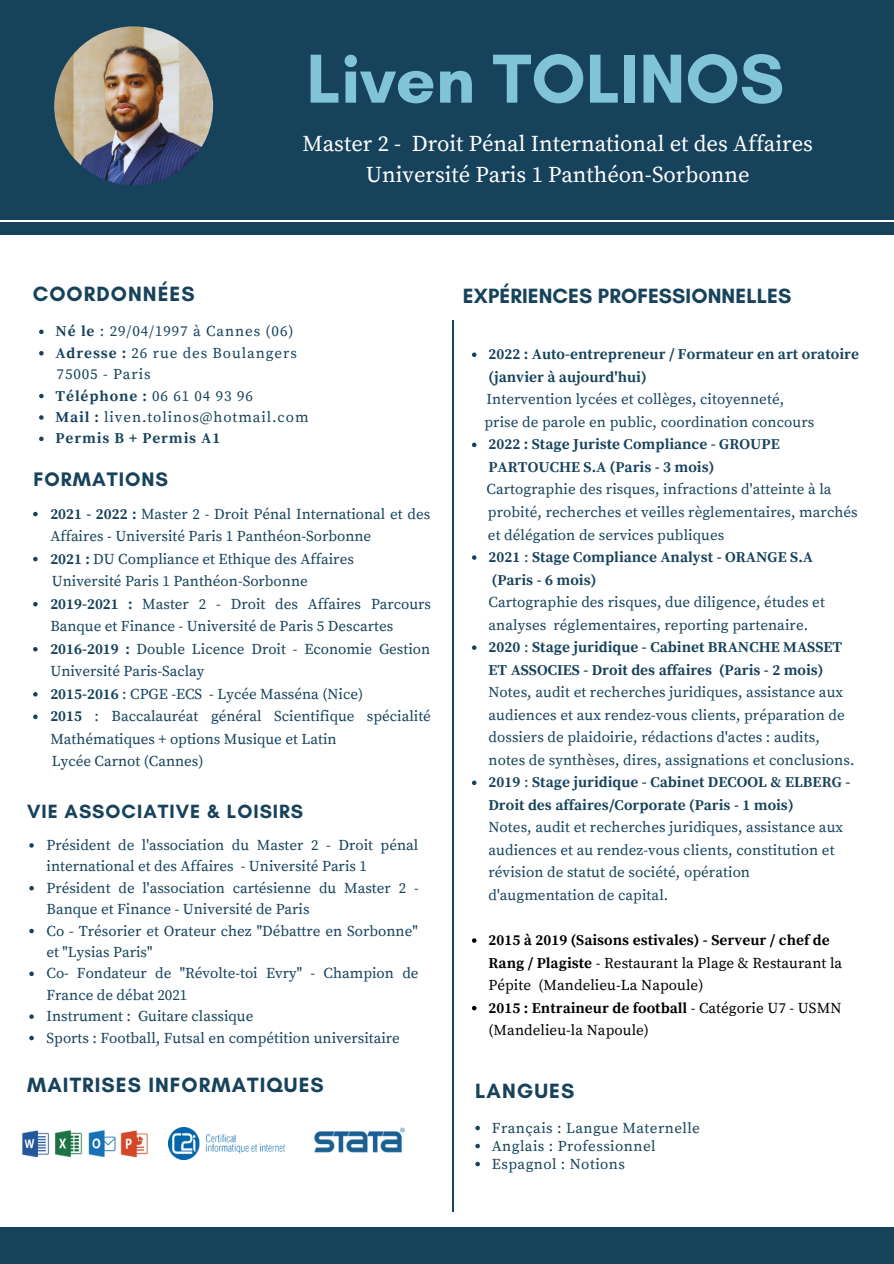
<style>
.page{position:relative;width:894px;height:1264px;background:#fff}
.page>*{position:absolute;margin:0;border:0;box-sizing:border-box;transform-origin:0 0}
.t1{font:700 70.5px "Glacial Indifference";color:#81c3d7}
.t2{font:22.5px/30.5px "Source Serif Pro";color:#fff;text-align:center}
.t3{font:700 21px "Glacial Indifference";letter-spacing:.05em;color:#16425b}
.t4{font:700 21px "Glacial Indifference";letter-spacing:.005em;color:#16425b}
.t5{font:700 19.95px "Glacial Indifference";letter-spacing:.05em;color:#16425b}
.t6{font:700 19.5px "Glacial Indifference";letter-spacing:.05em;color:#16425b}
.t7{font:15px/22.5px "Source Serif Pro";letter-spacing:.005em;color:#16425b}
.t8{font:700 15px/22.5px "Source Serif Pro";letter-spacing:.005em;color:#16425b}
.t9{font:15px/22.5px "Source Serif Pro";letter-spacing:.005em;color:#000}
.t10{font:15px/21.5px "Source Serif Pro";letter-spacing:.06em;color:#16425b}
.t11{font:15px/18px "Source Serif Pro";letter-spacing:.03em;color:#16425b}
.s1{font-weight:700}
.s2{font-weight:400}
</style>
<div class="page">
<div style="left:0;top:0;width:893px;height:235px;background:#16425b"></div>
<div style="left:0;top:1227px;width:893px;height:36px;background:#16425b"></div>
<hr style="left:452px;top:321px;width:1px;height:890px;background:#16425b">
<img style="left:54px;top:26px;width:159px;height:159px;border-radius:50%">
<img style="left:22px;top:1130px;width:126px;height:28px">
<img style="left:168px;top:1127px;width:116px;height:32px">
<hr style="left:0;top:220px;width:893px;height:1px;background:#fff">
<img style="left:314px;top:1127px;width:90px;height:26px">
<svg style="left:39px;top:329px;width:5px;height:5px"></svg>
<svg style="left:39px;top:351px;width:5px;height:4px"></svg>
<svg style="left:39px;top:394px;width:5px;height:4px"></svg>
<svg style="left:39px;top:415px;width:5px;height:5px"></svg>
<svg style="left:39px;top:436px;width:5px;height:5px"></svg>
<svg style="left:33px;top:512px;width:5px;height:4px"></svg>
<svg style="left:33px;top:557px;width:5px;height:4px"></svg>
<svg style="left:33px;top:602px;width:5px;height:4px"></svg>
<svg style="left:33px;top:647px;width:5px;height:4px"></svg>
<svg style="left:33px;top:692px;width:5px;height:4px"></svg>
<svg style="left:33px;top:714px;width:5px;height:5px"></svg>
<svg style="left:29px;top:843px;width:5px;height:4px"></svg>
<svg style="left:29px;top:886px;width:5px;height:4px"></svg>
<svg style="left:29px;top:928px;width:5px;height:5px"></svg>
<svg style="left:29px;top:971px;width:5px;height:5px"></svg>
<svg style="left:29px;top:1014px;width:5px;height:4px"></svg>
<svg style="left:29px;top:1035px;width:5px;height:5px"></svg>
<svg style="left:472px;top:352px;width:4px;height:5px"></svg>
<svg style="left:472px;top:442px;width:4px;height:5px"></svg>
<svg style="left:472px;top:555px;width:4px;height:5px"></svg>
<svg style="left:472px;top:645px;width:4px;height:5px"></svg>
<svg style="left:472px;top:780px;width:4px;height:5px"></svg>
<svg style="left:472px;top:938px;width:4px;height:4px"></svg>
<svg style="left:472px;top:1005px;width:4px;height:5px"></svg>
<svg style="left:475px;top:1125px;width:4px;height:5px"></svg>
<svg style="left:475px;top:1143px;width:4px;height:5px"></svg>
<svg style="left:475px;top:1161px;width:4px;height:5px"></svg>
<h1 class="t1" style="left:306px;top:36px;width:479px">Liven TOLINOS</h1>
<h2 class="t2" style="left:302px;top:129px;width:512px">Master 2 - Droit Pénal International et des Affaires<br>Université Paris 1 Panthéon-Sorbonne</h2>
<h3 class="t3" style="left:33px;top:281px;width:163px">COORDONNÉES</h3>
<p class="t10" style="left:56px;top:321px;width:243px"><span class="s1">Né le</span> : 29/04/1997 à Cannes (06)<br><span class="s1">Adresse :</span> 26 rue des Boulangers</p>
<p class="t10" style="left:56px;top:385px;width:254px"><span class="s1">Téléphone :</span> 06 61 04 93 96<br><span class="s1">Mail :</span> liven.tolinos@hotmail.com<br><span class="s1">Permis B + Permis A1</span></p>
<p class="t10" style="left:57px;top:364px;width:95px">75005 - Paris</p>
<h3 class="t5" style="left:33px;top:467px;width:136px">FORMATIONS</h3>
<p class="t7" style="left:50px;top:503px;width:381px"><span class="s1">2021 - 2022 :</span> Master 2 - Droit Pénal International et des<br>Affaires - Université Paris 1 Panthéon-Sorbonne<br><span class="s1">2021 :</span> DU Compliance et Ethique des Affaires</p>
<p class="t7" style="left:50px;top:593px;width:382px"><span class="s1">2019-2021 :</span> Master 2 - Droit des Affaires Parcours Banque et Finance - Université de Paris 5 Descartes <span class="s1">2016-2019 :</span> Double Licence Droit - Economie Gestion Université Paris-Saclay<br><span class="s1">2015-2016</span> : CPGE -ECS - Lycée Masséna (Nice)<br><span class="s1">2015</span> : Baccalauréat général Scientifique spécialité Mathématiques + options Musique et Latin</p>
<p class="t7" style="left:52px;top:570px;width:257px">Université Paris 1 Panthéon-Sorbonne</p>
<p class="t7" style="left:52px;top:750px;width:153px">Lycée Carnot (Cannes)</p>
<h3 class="t6" style="left:27px;top:800px;width:277px">VIE ASSOCIATIVE &amp; LOISIRS</h3>
<p class="t7" style="left:47px;top:834px;width:373px;line-height:21.5px">Président de l'association du Master 2 - Droit pénal international et des Affaires - Université Paris 1<br>Président de l'association cartésienne du Master 2 - Banque et Finance - Université de Paris<br>Co - Trésorier et Orateur chez "Débattre en Sorbonne" et "Lysias Paris"<br>Co- Fondateur de "Révolte-toi Evry" - Champion de France de débat 2021<br>Instrument : Guitare classique<br>Sports : Football, Futsal en compétition universitaire</p>
<h3 class="t3" style="left:27px;top:1072px;width:298px">MAITRISES INFORMATIQUES</h3>
<h3 class="t4" style="left:463px;top:283px;width:330px">EXPÉRIENCES PROFESSIONNELLES</h3>
<p class="t8" style="left:488px;top:343px;width:372px">2022 : Auto-entrepreneur / Formateur en art oratoire (janvier à aujourd'hui)</p>
<p class="t7" style="left:484px;top:389px;width:331px">Intervention lycées et collèges, citoyenneté, prise de parole en public, coordination concours</p>
<p class="t8" style="left:488px;top:434px;width:292px">2022 : Stage Juriste Compliance - GROUPE<br>PARTOUCHE S.A (Paris - 3 mois)</p>
<p class="t7" style="left:486px;top:479px;width:372px">Cartographie des risques, infractions d'atteinte à la probité, recherches et veilles règlementaires, marchés et délégation de services publiques</p>
<p class="t8" style="left:488px;top:546px;width:326px">2021 <span class="s2">:</span> Stage Compliance Analyst - ORANGE S.A (Paris - 6 mois)</p>
<p class="t7" style="left:488px;top:591px;width:338px">Cartographie des risques, due diligence, études et analyses réglementaires, reporting partenaire.</p>
<p class="t8" style="left:488px;top:636px;width:355px">2020 <span class="s2">:</span> Stage juridique - Cabinet BRANCHE MASSET<br>ET ASSOCIES - Droit des affaires (Paris - 2 mois)</p>
<p class="t7" style="left:488px;top:681px;width:367px">Notes, audit et recherches juridiques, assistance aux audiences et aux rendez-vous clients, préparation de dossiers de plaidoirie, rédactions d'actes : audits, notes de synthèses, dires, assignations et conclusions.</p>
<p class="t8" style="left:488px;top:771px;width:363px">2019 <span class="s2">:</span> Stage juridique - Cabinet DECOOL &amp; ELBERG -<br>Droit des affaires/Corporate (Paris - 1 mois)</p>
<p class="t7" style="left:488px;top:816px;width:356px">Notes, audit et recherches juridiques, assistance aux audiences et au rendez-vous clients, constitution et révision de statut de société, opération d'augmentation de capital.</p>
<p class="t9" style="left:488px;top:929px;width:355px"><span class="s1">2015 à 2019 (Saisons estivales) - Serveur / chef de Rang / Plagiste</span> - Restaurant la Plage &amp; Restaurant la Pépite (Mandelieu-La Napoule)<br><span class="s1">2015 : Entraineur de football</span> - Catégorie U7 - USMN (Mandelieu-la Napoule)</p>
<h3 class="t3" style="left:475px;top:1077px;width:100px">LANGUES</h3>
<p class="t11" style="left:491px;top:1119px;width:209px">Français : Langue Maternelle<br>Anglais : Professionnel<br>Espagnol : Notions</p>
</div>
